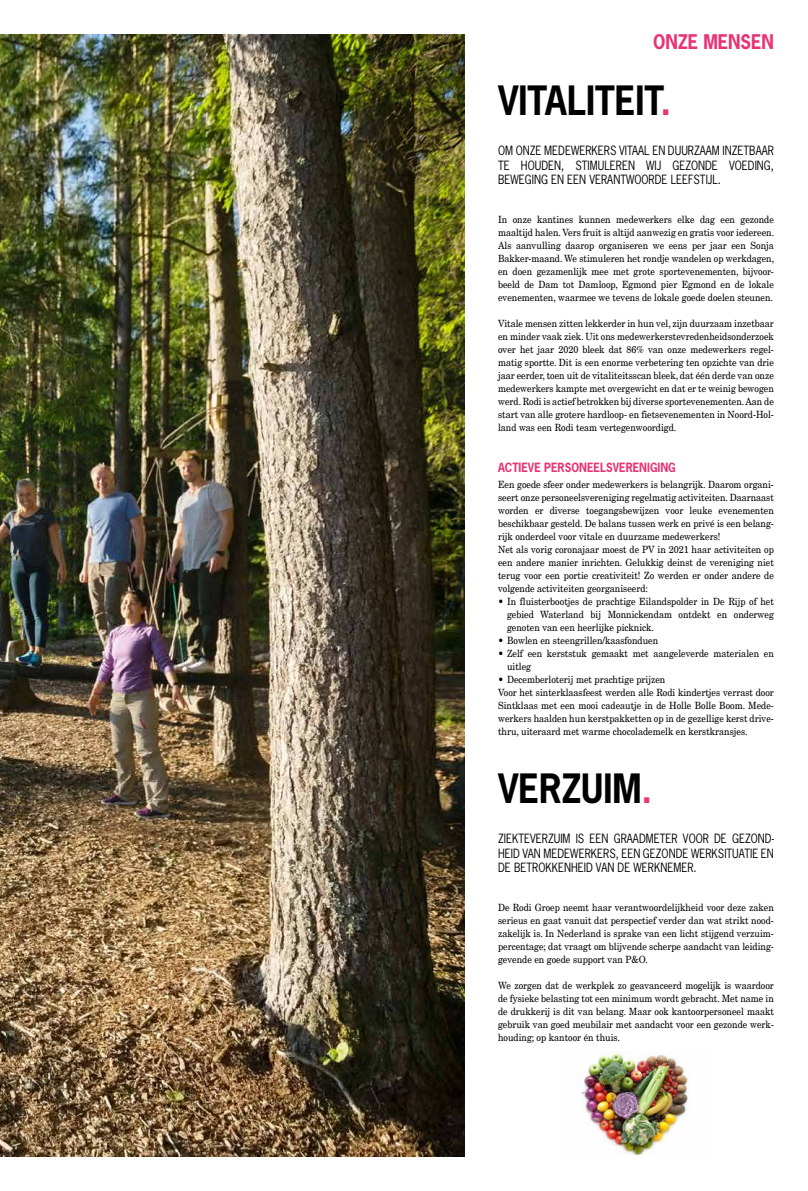
<style>
.page{position:relative;width:808px;height:1191px;background:#fff}
.page>*{position:absolute;margin:0;border:0;box-sizing:border-box;transform-origin:0 0}
.t1{font:700 38px "News Gothic Std";color:#000;scale:.9 1}
.t2{font:700 19px "News Gothic Std";color:#e83273;scale:.9 1}
.t3{font:12px/14.4px "News Gothic Std";color:#000;text-align:justify;scale:.9 1}
.t4{font:700 12px "News Gothic Std";color:#e83273;scale:.9 1}
.t5{font:10px/13px "New Century Schoolbook Roman";color:#000;text-align:justify;scale:.9 1}
.s1{color:#e83273}
</style>
<div class="page">
<img style="left:0;top:34px;width:464px;height:1123px">
<img style="left:578px;top:1051px;width:113px;height:105px">
<h2 class="t2" style="left:652px;top:29px;width:135px">ONZE MENSEN</h2>
<h1 class="t1" style="left:497px;top:75px;width:194px">VITALITEIT<span class="s1">.</span></h1>
<p class="t3" style="left:497px;top:143px;width:308px">OM ONZE MEDEWERKERS VITAAL EN DUURZAAM INZETBAAR TE HOUDEN, STIMULEREN WIJ GEZONDE VOEDING, BEWEGING EN EEN VERANTWOORDE LEEFSTIJL.</p>
<p class="t5" style="left:497px;top:213px;width:308px">In onze kantines kunnen medewerkers elke dag een gezonde maaltijd halen. Vers fruit is altijd aanwezig en gratis voor iedereen.<br>Als aanvulling daarop organiseren we eens per jaar een Sonja Bakker-maand. We stimuleren het rondje wandelen op werkdagen, en doen gezamenlijk mee met grote sportevenementen, bijvoor&shy;beeld de Dam tot Damloop, Egmond pier Egmond en de lokale evenementen, waarmee we tevens de lokale goede doelen steunen.</p>
<p class="t5" style="left:497px;top:317px;width:308px">Vitale mensen zitten lekkerder in hun vel, zijn duurzaam inzetbaar en minder vaak ziek. Uit ons medewerkerstevredenheidsonderzoek over het jaar 2020 bleek dat 86% van onze medewerkers regel&shy;matig sportte. Dit is een enorme verbetering ten opzichte van drie jaar eerder, toen uit de vitaliteitsscan bleek, dat één derde van onze medewerkers kampte met overgewicht en dat er te weinig bewogen werd. Rodi is actief betrokken bij diverse sportevenementen. Aan de start van alle grotere hardloop- en fietsevenementen in Noord-Hol&shy;land was een Rodi team vertegenwoordigd.</p>
<p class="t4" style="left:497px;top:459px;width:199px">ACTIEVE PERSONEELSVERENIGING</p>
<p class="t5" style="left:497px;top:477px;width:308px;text-align:left">Een goede sfeer onder medewerkers is belangrijk. Daarom organi&shy;seert onze personeelsvereniging regelmatig activiteiten. Daarnaast worden er diverse toegangsbewijzen voor leuke evenementen beschikbaar gesteld. De balans tussen werk en privé is een belang&shy;rijk onderdeel voor vitale en duurzame medewerkers!<br>Net als vorig coronajaar moest de PV in 2021 haar activiteiten op een andere manier inrichten. Gelukkig deinst de vereniging niet terug voor een portie creativiteit! Zo werden er onder andere de volgende activiteiten georganiseerd:</p>
<p class="t5" style="left:506px;top:594px;width:298px;text-indent:-9px">• In fluisterbootjes de prachtige Eilandspolder in De Rijp of het gebied Waterland bij Monnickendam ontdekt en onderweg genoten van een heerlijke picknick.</p>
<p class="t5" style="left:497px;top:633px;width:179px">• Bowlen en steengrillen/kaasfonduen</p>
<p class="t5" style="left:506px;top:646px;width:298px;text-indent:-9px">• Zelf een kerststuk gemaakt met aangeleverde materialen en uitleg</p>
<p class="t5" style="left:497px;top:672px;width:308px;text-align:left">• Decemberloterij met prachtige prijzen<br>Voor het sinterklaasfeest werden alle Rodi kindertjes verrast door Sintklaas met een mooi cadeautje in de Holle Bolle Boom. Mede&shy;werkers haalden hun kerstpakketten op in de gezellige kerst drive&shy;thru, uiteraard met warme chocolademelk en kerstkransjes.</p>
<h1 class="t1" style="left:497px;top:763px;width:173px">VERZUIM<span class="s1">.</span></h1>
<p class="t3" style="left:497px;top:831px;width:308px">ZIEKTEVERZUIM IS EEN GRAADMETER VOOR DE GEZOND-HEID VAN MEDEWERKERS, EEN GEZONDE WERKSITUATIE EN DE BETROKKENHEID VAN DE WERKNEMER.</p>
<p class="t5" style="left:497px;top:901px;width:308px">De Rodi Groep neemt haar verantwoordelijkheid voor deze zaken serieus en gaat vanuit dat perspectief verder dan wat strikt nood&shy;zakelijk is. In Nederland is sprake van een licht stijgend verzuim&shy;percentage; dat vraagt om blijvende scherpe aandacht van leiding&shy;gevende en goede support van P&amp;O.</p>
<p class="t5" style="left:497px;top:979px;width:308px">We zorgen dat de werkplek zo geavanceerd mogelijk is waardoor de fysieke belasting tot een minimum wordt gebracht. Met name in de drukkerij is dit van belang. Maar ook kantoorpersoneel maakt gebruik van goed meubilair met aandacht voor een gezonde werk&shy;houding; op kantoor én thuis.</p>
</div>
